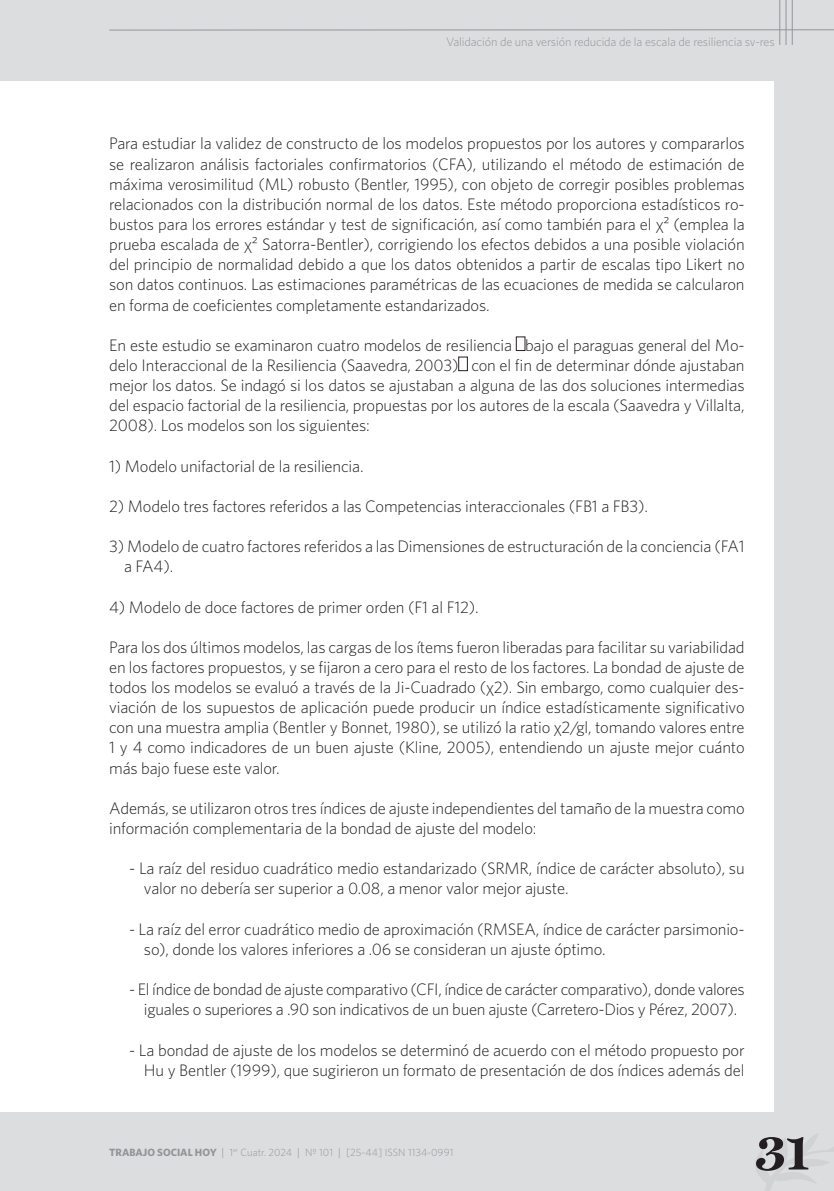
<style>
.page{position:relative;width:834px;height:1191px;background:#fff}
.page>*{position:absolute;margin:0;border:0;box-sizing:border-box;transform-origin:0 0}
.t1{font:700 52.5px "Miller Text";color:#231f20}
.t2{font:300 16.62px/20.1px "Whitney";letter-spacing:-.01em;color:#231f20}
.t3{font:300 12.25px "Whitney";letter-spacing:-.01em;color:#939598}
.t4{font:300 10.5px "Whitney";color:#939598}
.s1{font-weight:700}
.s2{font-family:"Miller Text";font-weight:400}
</style>
<div class="page">
<div style="left:0;top:0;width:833px;height:1191px;background:#dcdddf"></div>
<div style="left:0;top:81px;width:774px;height:1030px;background:#fff"></div>
<svg style="left:755px;top:1133px;width:78px;height:58px"></svg>
<hr style="left:791px;top:0;width:1px;height:45px;background:#939598">
<hr style="left:779px;top:0;width:1px;height:45px;background:#939598">
<hr style="left:785px;top:0;width:1px;height:45px;background:#939598">
<hr style="left:109px;top:29px;width:724px;height:1px;background:#939598">
<div style="left:516px;top:337px;width:9px;height:14px;border:1px solid #231f20"></div>
<div style="left:458px;top:357px;width:9px;height:14px;border:1px solid #231f20"></div>
<p class="t3" style="left:446px;top:34px;width:330px">Validación de una versión reducida de la escala de resiliencia sv-res</p>
<p class="t2" style="left:109px;top:133px;width:637px;text-align:justify">Para estudiar la validez de constructo de los modelos propuestos por los autores y compararlos se realizaron análisis factoriales confirmatorios (CFA), utilizando el método de estimación de máxima verosimilitud (ML) robusto (Bentler, 1995), con objeto de corregir posibles problemas relacionados con la distribución normal de los datos. Este método proporciona estadísticos ro&shy;bustos para los errores estándar y test de significación, así como también para el χ² (emplea la prueba escalada de χ² Satorra-Bentler), corrigiendo los efectos debidos a una posible violación del principio de normalidad debido a que los datos obtenidos a partir de escalas tipo Likert no son datos continuos. Las estimaciones paramétricas de las ecuaciones de medida se calcularon en forma de coeficientes completamente estandarizados.</p>
<p class="t2" style="left:109px;top:334px;width:636px;text-align:justify">En este estudio se examinaron cuatro modelos de resiliencia bajo el paraguas general del Mo&shy;delo Interaccional de la Resiliencia (Saavedra, 2003) con el fin de determinar dónde ajustaban mejor los datos. Se indagó si los datos se ajustaban a alguna de las dos soluciones intermedias del espacio factorial de la resiliencia, propuestas por los autores de la escala (Saavedra y Villalta, 2008). Los modelos son los siguientes:</p>
<p class="t2" style="left:109px;top:455px;width:256px">1) Modelo unifactorial de la resiliencia.</p>
<p class="t2" style="left:109px;top:495px;width:540px">2) Modelo tres factores referidos a las Competencias interaccionales (FB1 a FB3).</p>
<p class="t2" style="left:124px;top:536px;width:622px;text-indent:-15px">3) Modelo de cuatro factores referidos a las Dimensiones de estructuración de la conciencia (FA1 a FA4).</p>
<p class="t2" style="left:109px;top:596px;width:371px">4) Modelo de doce factores de primer orden (F1 al F12).</p>
<p class="t2" style="left:109px;top:636px;width:637px;text-align:justify">Para los dos últimos modelos, las cargas de los ítems fueron liberadas para facilitar su variabilidad en los factores propuestos, y se fijaron a cero para el resto de los factores. La bondad de ajuste de todos los modelos se evaluó a través de la Ji-Cuadrado (χ2). Sin embargo, como cualquier des&shy;viación de los supuestos de aplicación puede producir un índice estadísticamente significativo con una muestra amplia (Bentler y Bonnet, 1980), se utilizó la ratio χ2/gl, tomando valores entre 1 y 4 como indicadores de un buen ajuste (Kline, 2005), entendiendo un ajuste mejor cuánto más bajo fuese este valor.</p>
<p class="t2" style="left:109px;top:797px;width:636px">Además, se utilizaron otros tres índices de ajuste independientes del tamaño de la muestra como información complementaria de la bondad de ajuste del modelo:</p>
<p class="t2" style="left:144px;top:858px;width:602px;text-indent:-15px">- La raíz del residuo cuadrático medio estandarizado (SRMR, índice de carácter absoluto), su valor no debería ser superior a 0.08, a menor valor mejor ajuste.</p>
<p class="t2" style="left:144px;top:918px;width:602px;text-indent:-15px">- La raíz del error cuadrático medio de aproximación (RMSEA, índice de carácter parsimonio&shy;so), donde los valores inferiores a .06 se consideran un ajuste óptimo.</p>
<p class="t2" style="left:129px;top:978px;width:617px;text-align:center">- El índice de bondad de ajuste comparativo (CFI, índice de carácter comparativo), donde valores iguales o superiores a .90 son indicativos de un buen ajuste (Carretero-Dios y Pérez, 2007).</p>
<p class="t2" style="left:129px;top:1039px;width:617px;text-align:right">- La bondad de ajuste de los modelos se determinó de acuerdo con el método propuesto por<br>Hu y Bentler (1999), que sugirieron un formato de presentación de dos índices además del</p>
<p class="t4" style="left:109px;top:1145px;width:345px"><span class="s1">TRABAJO SOCIAL HOY</span> <span class="s2">|</span> 1<sup>er</sup> Cuatr. 2024 <span class="s2">|</span> Nº 101 <span class="s2">|</span> [25-44] ISSN 1134-0991</p>
<h1 class="t1" style="left:754px;top:1120px;width:56px">31</h1>
</div>
